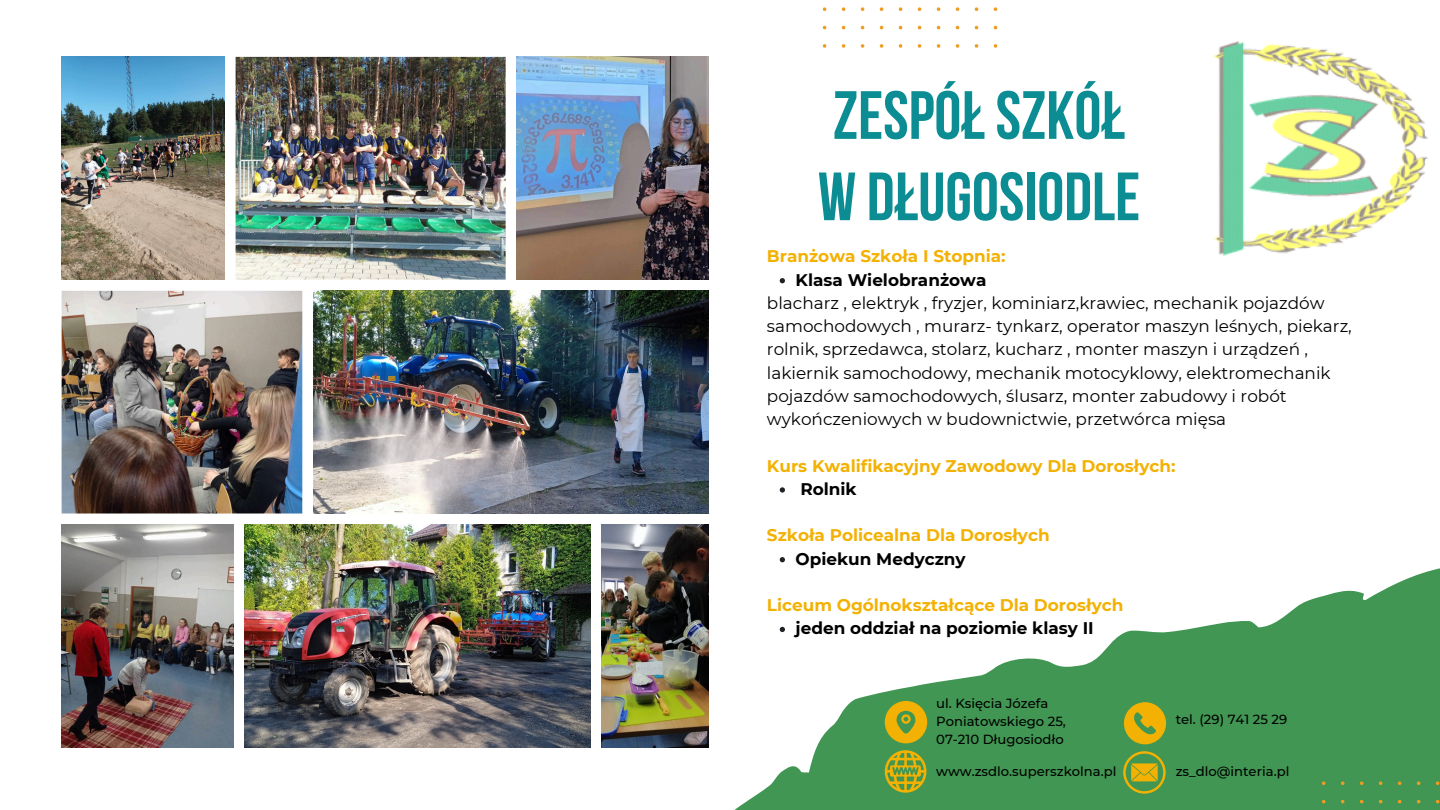
<style>
.page{position:relative;width:1440px;height:810px;background:#fff}
.page>*{position:absolute;margin:0;border:0;box-sizing:border-box;transform-origin:0 0}
.t1{font:700 68.1px/81.3px "Bebas Neue";color:#0b8d93}
.t2{font:16.9px/23.2px "Montserrat";color:#000}
.t3{font:700 16.9px "Montserrat";color:#f3b103}
.t4{font:700 16.9px "Montserrat";color:#000}
.t5{font:500 13.2px/17.9px "Montserrat";color:#000}
</style>
<div class="page">
<svg style="left:127px;top:417px;width:1313px;height:393px"></svg>
<img style="left:601px;top:525px;width:108px;height:223px">
<img style="left:313px;top:291px;width:396px;height:223px">
<img style="left:62px;top:525px;width:172px;height:223px">
<img style="left:62px;top:291px;width:240px;height:223px">
<img style="left:62px;top:57px;width:163px;height:223px">
<img style="left:517px;top:57px;width:192px;height:223px">
<img style="left:245px;top:525px;width:345px;height:222px">
<img style="left:236px;top:57px;width:270px;height:223px">
<svg style="left:823px;top:7px;width:174px;height:41px"></svg>
<svg style="left:780px;top:278px;width:5px;height:5px"></svg>
<svg style="left:780px;top:487px;width:5px;height:6px"></svg>
<svg style="left:780px;top:557px;width:5px;height:5px"></svg>
<svg style="left:780px;top:627px;width:5px;height:5px"></svg>
<div style="left:1322px;top:781px;width:118px;height:29px;background:#409652"></div>
<img style="left:1214px;top:41px;width:214px;height:215px">
<svg style="left:885px;top:750px;width:41px;height:43px;background:#95a22c"></svg>
<svg style="left:885px;top:701px;width:42px;height:42px;background:#b4a71e"></svg>
<svg style="left:1124px;top:702px;width:42px;height:42px;background:#baa81b"></svg>
<svg style="left:1123px;top:751px;width:43px;height:43px;background:#87a032"></svg>
<p class="t1" style="left:818px;top:81px;width:324px">ZESPÓŁSZKÓŁ<br>W DŁUGOSIODLE</p>
<p class="t3" style="left:767px;top:246px;width:240px">Branżowa Szkoła I Stopnia:</p>
<h1 class="t4" style="left:796px;top:269px;width:192px">Klasa Wielobranżowa</h1>
<h2 class="t2" style="left:767px;top:291px;width:586px">blacharz , elektryk , fryzjer, kominiarz,krawiec, mechanik pojazdów samochodowych , murarz- tynkarz, operator maszyn leśnych, piekarz, rolnik, sprzedawca, stolarz, kucharz , monter maszyn i urządzeń , lakiernik samochodowy, mechanik motocyklowy, elektromechanik pojazdów samochodowych, ślusarz, monter zabudowy i robót wykończeniowych w budownictwie, przetwórca mięsa</h2>
<p class="t3" style="left:767px;top:455px;width:410px">Kurs Kwalifikacyjny Zawodowy Dla Dorosłych:</p>
<h3 class="t4" style="left:800px;top:478px;width:58px">Rolnik</h3>
<h2 class="t3" style="left:767px;top:525px;width:284px">Szkoła Policealna Dla Dorosłych</h2>
<p class="t4" style="left:796px;top:548px;width:171px">Opiekun Medyczny</p>
<h2 class="t3" style="left:767px;top:595px;width:358px">Liceum Ogólnokształcące Dla Dorosłych</h2>
<p class="t4" style="left:796px;top:618px;width:300px">jeden oddział na poziomie klasy II</p>
<p class="t5" style="left:936px;top:695px;width:131px">ul. Księcia Józefa<br>Poniatowskiego 25,</p>
<p class="t5" style="left:936px;top:731px;width:129px">07-210 Długosiodło</p>
<p class="t5" style="left:936px;top:762px;width:182px">www.zsdlo.superszkolna.pl</p>
<p class="t5" style="left:1176px;top:710px;width:113px">tel. (29) 741 25 29</p>
<p class="t5" style="left:1176px;top:762px;width:115px">zs_dlo@interia.pl</p>
</div>
